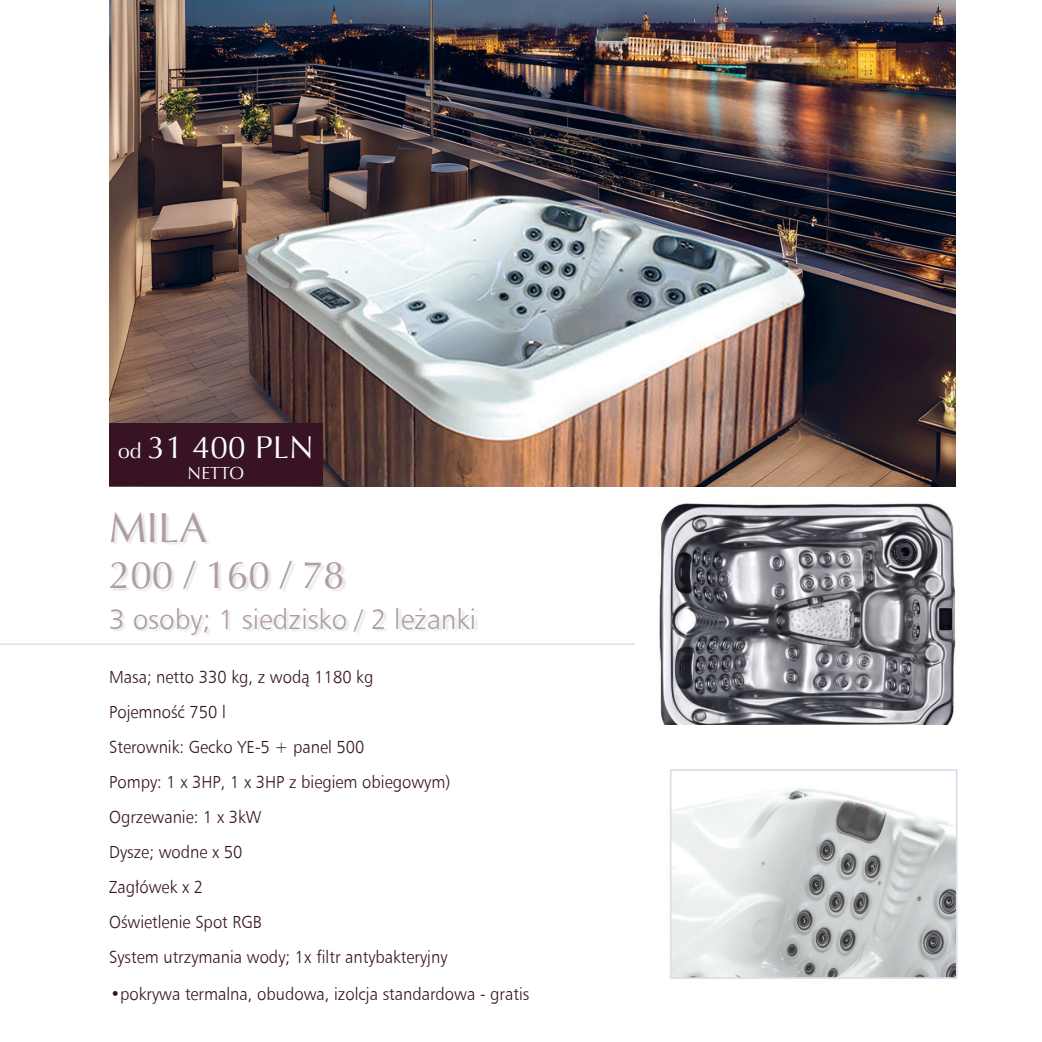
<style>
.page{position:relative;width:1042px;height:1042px;background:#fff}
.page>*{position:absolute;margin:0;border:0;box-sizing:border-box;transform-origin:0 0}
.t1{font:42px "Optima";color:#af9da5}
.t2{font:38.5px "Optima";color:#af9da5}
.t3{font:31.5px "Optima";letter-spacing:.01em;color:#fff}
.t4{font:28px "Humnst 777 Lt EU";color:#af9da5}
.t5{font:17.5px/35px "Humnst 777 Lt EU";color:#371323;scale:.95 1}
.t6{font:17.5px "Optima";letter-spacing:.01em;color:#fff}
.s1{font-size:21px}
</style>
<div class="page">
<hr style="left:0;top:643px;width:961px;height:2px;background:#e0e1ee">
<img style="left:109px;top:0;width:847px;height:486px">
<div style="left:111px;top:514px;width:367px;height:124px;background:#231f20;opacity:.11"></div>
<img style="left:635px;top:503px;width:326px;height:221px">
<img style="left:673px;top:788px;width:281px;height:188px">
<div style="left:670px;top:769px;width:287px;height:210px;border:2px solid #dedfed"></div>
<div style="left:109px;top:423px;width:213px;height:63px;background:#371323"></div>
<p class="t3" style="left:118px;top:429px;width:197px"><span class="s1">od</span> 31 400 PLN</p>
<p class="t6" style="left:188px;top:462px;width:58px">NETTO</p>
<p class="t1" style="left:109px;top:504px;width:100px">MILA</p>
<p class="t2" style="left:109px;top:553px;width:237px">200 / 160 / 78</p>
<p class="t4" style="left:109px;top:602px;width:368px">3 osoby; 1 siedzisko / 2 leżanki</p>
<p class="t5" style="left:109px;top:659px;width:361px">Masa; netto 330 kg, z wodą 1180 kg<br>Pojemność 750 l<br>Sterownik: Gecko YE-5 + panel 500<br>Pompy: 1 x 3HP, 1 x 3HP z biegiem obiegowym)<br>Ogrzewanie: 1 x 3kW<br>Dysze; wodne x 50<br>Zagłówek x 2<br>Oświetlenie Spot RGB<br>System utrzymania wody; 1x filtr antybakteryjny</p>
<p class="t5" style="left:110px;top:976px;width:442px">•pokrywa termalna, obudowa, izolcja standardowa - gratis</p>
</div>
